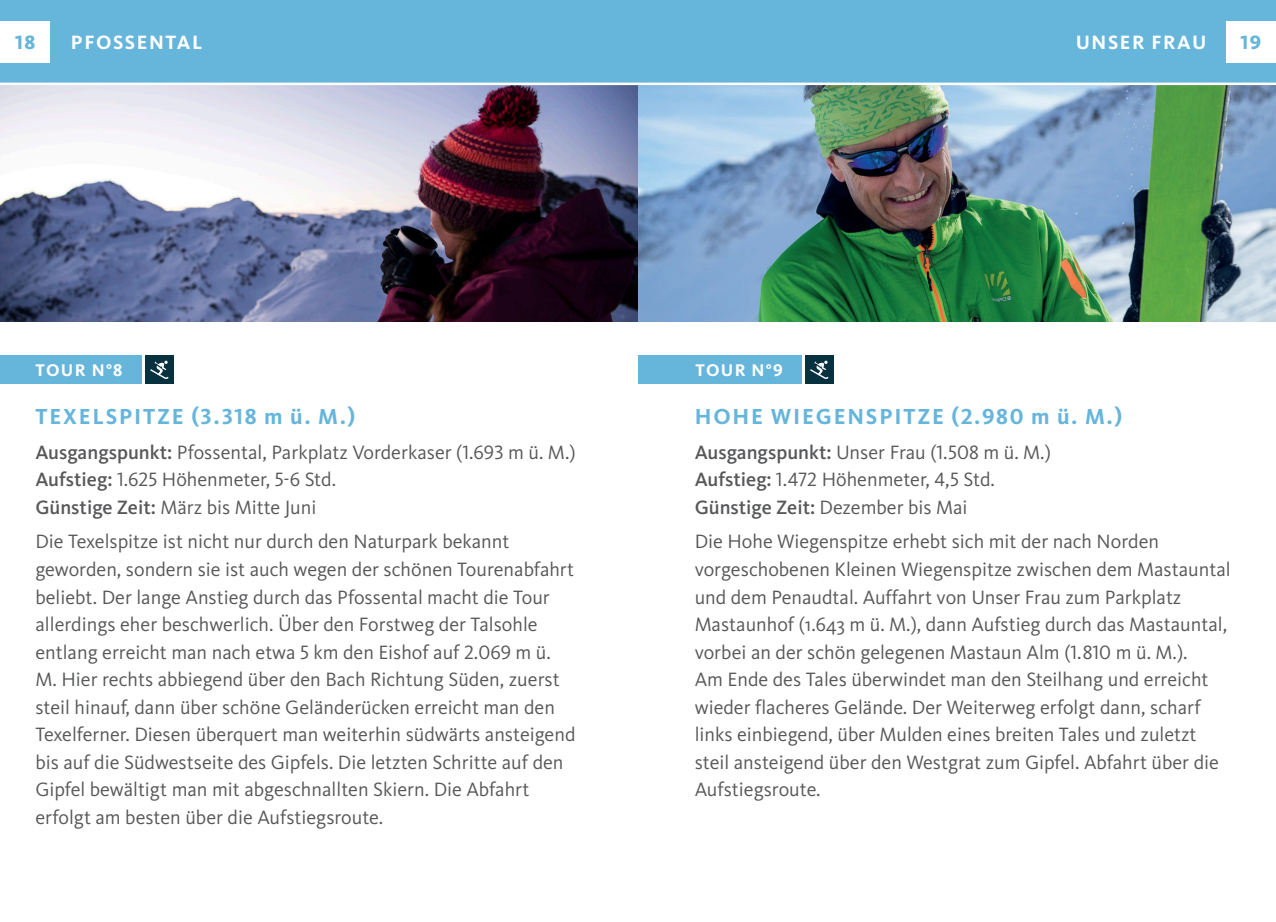
<style>
.page{position:relative;width:1276px;height:922px;background:#fff}
.page>*{position:absolute;margin:0;border:0;box-sizing:border-box;transform-origin:0 0}
.t1{font:700 22.5px "Kievit OT";letter-spacing:.08em;color:#66b5db}
.t2{font:20px/27.5px "Kievit OT";color:#57585a}
.t3{font:700 20px "Kievit OT";letter-spacing:.08em;color:#fff}
.t4{font:800 20px "Kievit OT";color:#66b5db}
.t5{font:700 17.5px "Kievit OT";letter-spacing:.07em;color:#fff}
.s1{font-weight:500}
</style>
<div class="page">
<img style="left:0;top:85px;width:638px;height:237px">
<img style="left:638px;top:85px;width:638px;height:237px">
<div style="left:0;top:0;width:1276px;height:83px;background:#66b5db"></div>
<div style="left:0;top:355px;width:142px;height:29px;background:#66b5db"></div>
<div style="left:638px;top:355px;width:163px;height:29px;background:#66b5db"></div>
<div style="left:145px;top:355px;width:29px;height:29px;background:#07313f"></div>
<svg style="left:150px;top:360px;width:19px;height:19px"></svg>
<div style="left:805px;top:355px;width:28px;height:29px;background:#07313f"></div>
<svg style="left:810px;top:360px;width:19px;height:19px"></svg>
<div style="left:0;top:21px;width:50px;height:41px;background:#fff"></div>
<div style="left:1226px;top:21px;width:50px;height:41px;background:#fff"></div>
<p class="t4" style="left:15px;top:31px;width:22px">18</p>
<p class="t4" style="left:1240px;top:31px;width:22px">19</p>
<p class="t4" style="left:27px;top:31px;width:14px">0</p>
<p class="t3" style="left:71px;top:31px;width:133px">PFOSSENTAL</p>
<p class="t3" style="left:1075px;top:31px;width:132px">UNSER FRAU</p>
<p class="t4" style="left:1237px;top:31px;width:19px">11</p>
<p class="t5" style="left:36px;top:360px;width:89px">TOUR N°8</p>
<p class="t1" style="left:36px;top:403px;width:321px">TEXELSPITZE (3.318 m ü. M.)</p>
<p class="t2" style="left:35px;top:438px;width:541px"><span class="s1">Ausgangspunkt:</span> Pfossental, Parkplatz Vorderkaser (1.693 m ü. M.)</p>
<p class="t2" style="left:35px;top:466px;width:302px"><span class="s1">Aufstieg:</span> 1.625 Höhenmeter, 5-6 Std.</p>
<p class="t2" style="left:35px;top:493px;width:282px"><span class="s1">Günstige Zeit:</span> März bis Mitte Juni</p>
<p class="t2" style="left:35px;top:528px;width:541px">Die Texelspitze ist nicht nur durch den Naturpark bekannt geworden, sondern sie ist auch wegen der schönen Tourenabfahrt beliebt. Der lange Anstieg durch das Pfossental macht die Tour allerdings eher beschwerlich. Über den Forstweg der Talsohle entlang erreicht man nach etwa 5 km den Eishof auf 2.069 m ü.<br>M. Hier rechts abbiegend über den Bach Richtung Süden, zuerst steil hinauf, dann über schöne Geländerücken erreicht man den Texelferner. Diesen überquert man weiterhin südwärts ansteigend bis auf die Südwestseite des Gipfels. Die letzten Schritte auf den Gipfel bewältigt man mit abgeschnallten Skiern. Die Abfahrt erfolgt am besten über die Aufstiegsroute.</p>
<p class="t5" style="left:695px;top:360px;width:89px">TOUR N°9</p>
<p class="t1" style="left:695px;top:403px;width:429px">HOHE WIEGENSPITZE (2.980 m ü. M.)</p>
<p class="t2" style="left:694px;top:438px;width:358px"><span class="s1">Ausgangspunkt:</span> Unser Frau (1.508 m ü. M.)</p>
<p class="t2" style="left:694px;top:466px;width:302px"><span class="s1">Aufstieg:</span> 1.472 Höhenmeter, 4,5 Std.</p>
<p class="t2" style="left:694px;top:493px;width:274px"><span class="s1">Günstige Zeit:</span> Dezember bis Mai</p>
<p class="t2" style="left:694px;top:528px;width:537px">Die Hohe Wiegenspitze erhebt sich mit der nach Norden vorgeschobenen Kleinen Wiegenspitze zwischen dem Mastauntal und dem Penaudtal. Auffahrt von Unser Frau zum Parkplatz Mastaunhof (1.643 m ü. M.), dann Aufstieg durch das Mastauntal, vorbei an der schön gelegenen Mastaun Alm (1.810 m ü. M.).<br>Am Ende des Tales überwindet man den Steilhang und erreicht wieder flacheres Gelände. Der Weiterweg erfolgt dann, scharf links einbiegend, über Mulden eines breiten Tales und zuletzt steil ansteigend über den Westgrat zum Gipfel. Abfahrt über die Aufstiegsroute.</p>
</div>
